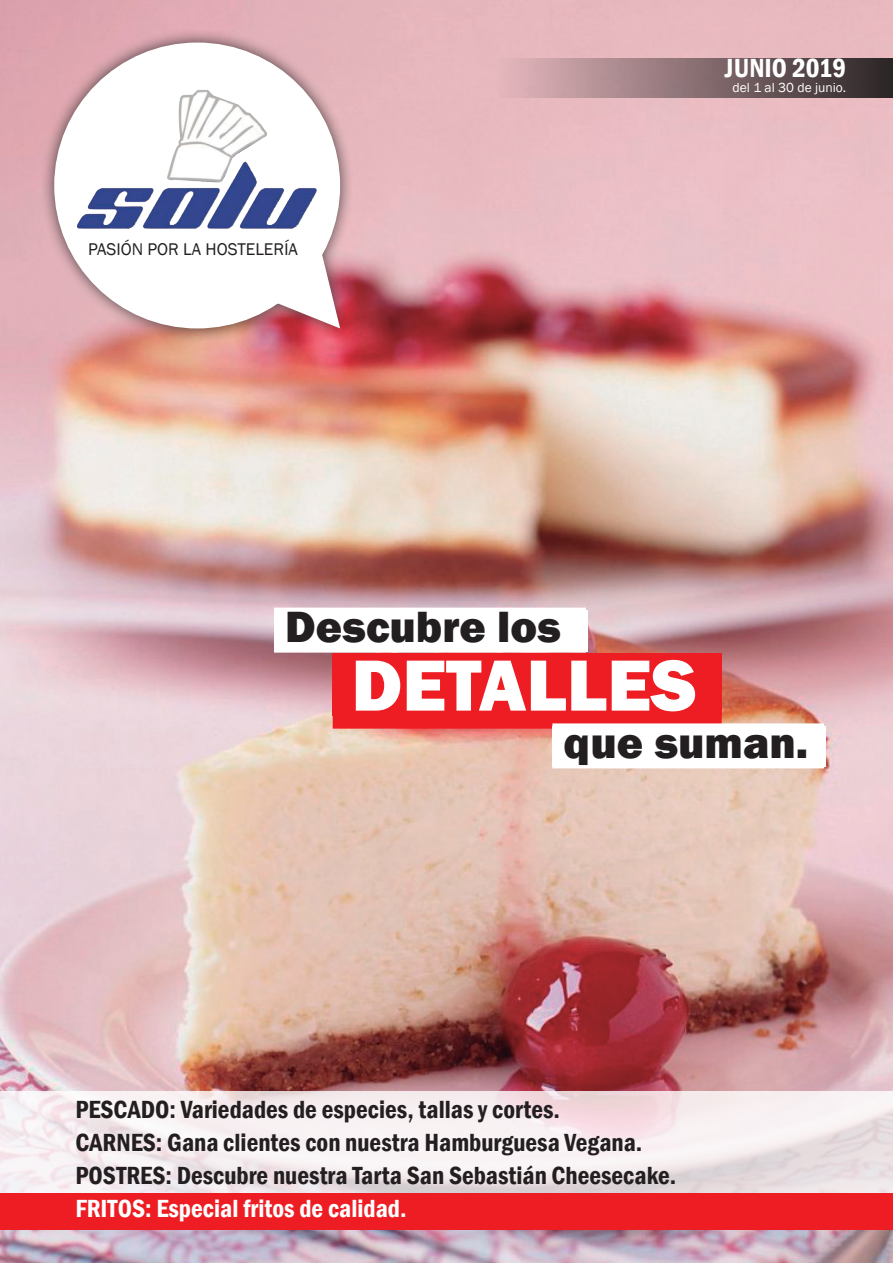
<style>
.page{position:relative;width:893px;height:1263px;background:#fff}
.page>*{position:absolute;margin:0;border:0;box-sizing:border-box;transform-origin:0 0}
.t1{font:800 75px "Franklin Gothic";color:#fff}
.t2{font:800 45px "Franklin Gothic";color:#231f20}
.t3{font:600 condensed 27px "Franklin Gothic";color:#fff}
.t4{font:600 condensed 25.5px/33px "Franklin Gothic";color:#231f20}
.t5{font:600 condensed 25.5px "Franklin Gothic";color:#fff}
.t6{font:17.4px "Franklin Gothic";color:#231f20}
.t7{font:13.5px "Franklin Gothic";color:#fff}
</style>
<div class="page">
<img style="left:0;top:0;width:893px;height:1263px">
<div style="left:40px;top:28px;width:314px;height:314px;background:#231f20;opacity:.75"></div>
<svg style="left:54px;top:43px;width:286px;height:285px"></svg>
<img style="left:77px;top:80px;width:247px;height:153px">
<svg style="left:0;top:1091px;width:893px;height:102px;fill:#f6eef0"></svg>
<div style="left:0;top:1193px;width:893px;height:37px;background:#ee1d23"></div>
<div style="left:498px;top:58px;width:395px;height:40px;background:linear-gradient(to right,#e6b8bf,#2b2526)"></div>
<div style="left:333px;top:654px;width:389px;height:75px;background:#ee1d23"></div>
<div style="left:274px;top:608px;width:312px;height:45px;background:#fff"></div>
<div style="left:552px;top:723px;width:272px;height:45px;background:#fff"></div>
<p class="t3" style="left:725px;top:50px;width:123px">JUNIO 2019</p>
<p class="t6" style="left:88px;top:238px;width:211px">PASIÓN POR LA HOSTELERÍA</p>
<p class="t7" style="left:732px;top:79px;width:115px">del 1 al 30 de junio.</p>
<h2 class="t2" style="left:285px;top:598px;width:277px">Descubre los</h2>
<h1 class="t1" style="left:351px;top:637px;width:347px">DETALLES</h1>
<h2 class="t2" style="left:564px;top:714px;width:246px">que suman.</h2>
<p class="t4" style="left:75px;top:1093px;width:602px">PESCADO: Variedades de especies, tallas y cortes.<br>CARNES: Gana clientes con nuestra Hamburguesa Vegana.<br>POSTRES: Descubre nuestra Tarta San Sebastián Cheesecake.</p>
<p class="t5" style="left:75px;top:1191px;width:333px">FRITOS: Especial fritos de calidad.</p>
</div>
